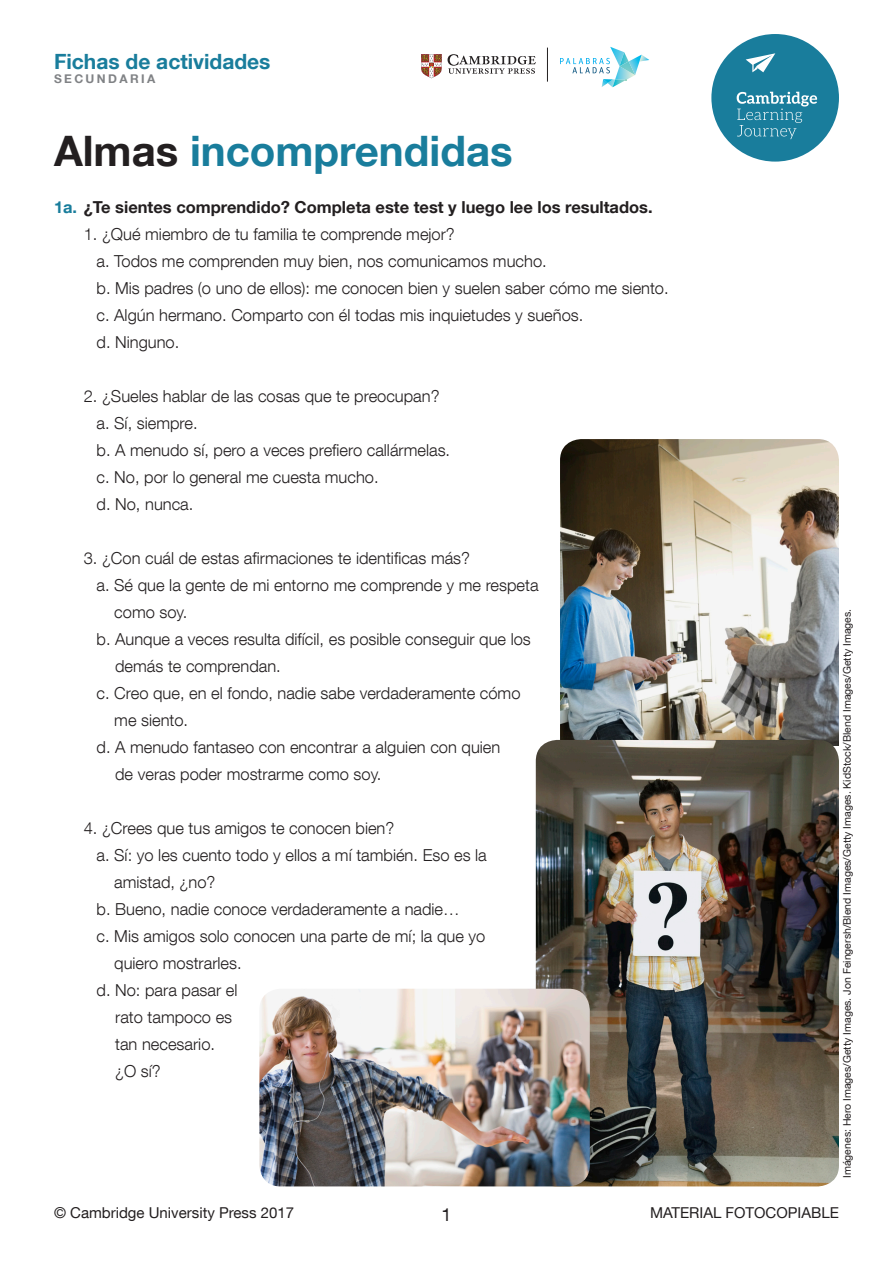
<style>
.page{position:relative;width:893px;height:1263px;background:#fff}
.page>*{position:absolute;margin:0;border:0;box-sizing:border-box;transform-origin:0 0}
.t1{font:700 42px "Helvetica Neue LT Com";color:#197d9c}
.t2{font:700 21px "Helvetica Neue LT Com";color:#197d9c}
.t3{font:18px "Helvetica Neue LT Com";color:#231f20}
.t4{font:300 16.5px/27px "Helvetica Neue LT Com";color:#231f20}
.t5{font:700 16.5px "Helvetica Neue LT Com";color:#231f20}
.t6{font:15px "Helvetica Neue LT Com";color:#231f20}
.t7{font:700 12px "Helvetica Neue LT Com";letter-spacing:.2em;color:#808285}
.t8{font:10.5px "Helvetica Neue LT Com";color:#231f20}
.s1{color:#231f20}
.s2{color:#197d9c}
</style>
<div class="page">
<div style="left:711px;top:34px;width:128px;height:128px;background:#197d9c;border-radius:50%"></div>
<svg style="left:737px;top:92px;width:80px;height:47px"></svg>
<svg style="left:746px;top:53px;width:29px;height:19px"></svg>
<hr style="left:547px;top:48px;width:1px;height:34px;background:#231f20">
<svg style="left:421px;top:54px;width:21px;height:24px"></svg>
<svg style="left:448px;top:54px;width:88px;height:20px"></svg>
<svg style="left:560px;top:47px;width:89px;height:40px"></svg>
<img style="left:612px;top:79px;width:14px;height:8px">
<img style="left:560px;top:439px;width:279px;height:301px">
<img style="left:536px;top:740px;width:303px;height:446px">
<img style="left:259px;top:989px;width:331px;height:197px">
<p class="t2" style="left:54px;top:48px;width:218px">Fichas de actividades</p>
<p class="t7" style="left:54px;top:72px;width:103px">SECUNDARIA</p>
<p class="t1" style="left:54px;top:125px;width:460px"><span class="s1">Almas</span> incomprendidas</p>
<p class="t5" style="left:54px;top:197px;width:600px"><span class="s2">1a.</span> ¿Te sientes comprendido? Completa este test y luego lee los resultados.</p>
<p class="t4" style="left:84px;top:220px;width:373px">1. ¿Qué miembro de tu familia te comprende mejor?</p>
<p class="t4" style="left:97px;top:247px;width:452px">a. Todos me comprenden muy bien, nos comunicamos mucho.</p>
<p class="t4" style="left:97px;top:274px;width:574px">b. Mis padres (o uno de ellos): me conocen bien y suelen saber cómo me siento.</p>
<p class="t4" style="left:97px;top:301px;width:488px">c. Algún hermano. Comparto con él todas mis inquietudes y sueños.</p>
<p class="t4" style="left:97px;top:328px;width:84px">d. Ninguno.</p>
<p class="t4" style="left:84px;top:382px;width:357px">2. ¿Sueles hablar de las cosas que te preocupan?</p>
<p class="t4" style="left:97px;top:409px;width:103px">a. Sí, siempre.</p>
<p class="t4" style="left:97px;top:436px;width:355px">b. A menudo sí, pero a veces prefiero callármelas.</p>
<p class="t4" style="left:97px;top:463px;width:284px">c. No, por lo general me cuesta mucho.</p>
<p class="t4" style="left:97px;top:490px;width:98px">d. No, nunca.</p>
<p class="t4" style="left:84px;top:544px;width:388px">3. ¿Con cuál de estas afirmaciones te identificas más?</p>
<p class="t4" style="left:114px;top:571px;width:426px;text-indent:-18px">a. Sé que la gente de mi entorno me comprende y me respeta como soy.</p>
<p class="t4" style="left:115px;top:625px;width:417px;text-indent:-19px">b. Aunque a veces resulta difícil, es posible conseguir que los demás te comprendan.</p>
<p class="t4" style="left:114px;top:679px;width:408px;text-indent:-18px">c. Creo que, en el fondo, nadie sabe verdaderamente cómo me siento.</p>
<p class="t4" style="left:115px;top:733px;width:387px;text-indent:-19px">d. A menudo fantaseo con encontrar a alguien con quien de veras poder mostrarme como soy.</p>
<p class="t4" style="left:84px;top:814px;width:312px">4. ¿Crees que tus amigos te conocen bien?</p>
<p class="t4" style="left:114px;top:841px;width:374px;text-indent:-18px">a. Sí: yo les cuento todo y ellos a mí también. Eso es la amistad, ¿no?</p>
<p class="t4" style="left:97px;top:895px;width:365px">b. Bueno, nadie conoce verdaderamente a nadie…</p>
<p class="t4" style="left:114px;top:922px;width:373px;text-indent:-18px">c. Mis amigos solo conocen una parte de mí; la que yo quiero mostrarles.</p>
<p class="t4" style="left:115px;top:976px;width:124px;text-indent:-19px">d. No: para pasar el rato tampoco es tan necesario. ¿O sí?</p>
<p class="t8" style="left:840px;top:1178px;width:571px;rotate:-90deg">Imágenes: Hero Images/Getty Images. Jon Feingersh/Blend Images/Getty Images. KidStock/Blend Images/Getty Images.</p>
<p class="t6" style="left:54px;top:1204px;width:242px">© Cambridge University Press 2017</p>
<p class="t3" style="left:441px;top:1203px;width:12px">1</p>
<p class="t6" style="left:650px;top:1204px;width:190px">MATERIAL FOTOCOPIABLE</p>
</div>
